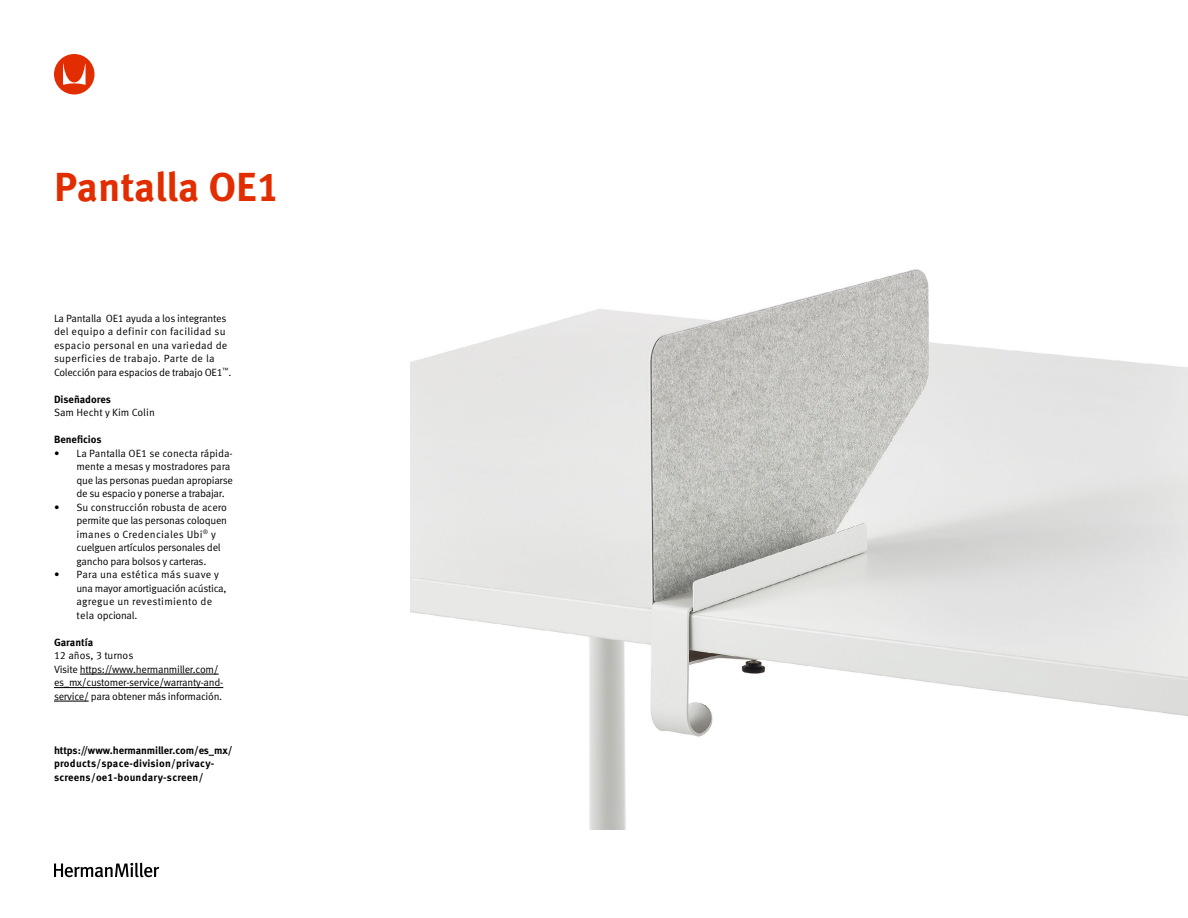
<style>
.page{position:relative;width:1188px;height:918px;background:#fff}
.page>*{position:absolute;margin:0;border:0;box-sizing:border-box;transform-origin:0 0}
.t1{font:700 40.5px "Meta OT";color:#e22d00}
.Body_Copy{font:10.5px/13.5px "Meta OT Norm";letter-spacing:-.025em;color:#000}
.Body_Copy-2{font:10.5px/13.5px "Meta OT Norm";letter-spacing:.015em;color:#000}
.Body_Copy-3{font:700 10.5px/13.5px "Meta OT";color:#000}
.Body_Copy-4{font:10.5px "Meta OT Norm";color:#000}
</style>
<div class="page">
<svg style="left:54px;top:54px;width:41px;height:40px"></svg>
<svg style="left:54px;top:863px;width:105px;height:14px"></svg>
<img style="left:410px;top:269px;width:778px;height:561px">
<hr style="left:80px;top:674px;width:139px;height:1px;background:#000">
<hr style="left:54px;top:687px;width:169px;height:1px;background:#000">
<hr style="left:54px;top:701px;width:35px;height:1px;background:#000">
<p class="t1" style="left:54px;top:162px;width:227px">Pantalla OE1</p>
<p class="Body_Copy-2" style="left:54px;top:312px;width:179px">La Pantalla OE1 ayuda a los integrantes del equipo a definir con facilidad su espacio personal en una variedad de superficies de trabajo. Parte de la Colección para espacios de trabajo OE1<sup>™</sup>.</p>
<p class="Body_Copy-3" style="left:54px;top:393px;width:58px">Diseñadores</p>
<p class="Body_Copy-4" style="left:54px;top:406px;width:102px">Sam Hecht y Kim Colin</p>
<p class="Body_Copy-3" style="left:54px;top:433px;width:49px">Beneficios</p>
<p class="Body_Copy" style="left:76px;top:447px;width:158px;text-indent:-22px">• La Pantalla OE1 se conecta rápida&shy;mente a mesas y mostradores para que las personas puedan apropiarse de su espacio y ponerse a trabajar.</p>
<p class="Body_Copy" style="left:76px;top:501px;width:152px;text-indent:-22px">• Su construcción robusta de acero permite que las personas coloquen imanes o Credenciales Ubi<sup>®</sup> y cuelguen artículos personales del gancho para bolsos y carteras.</p>
<p class="Body_Copy-2" style="left:76px;top:568px;width:152px;text-indent:-22px">• Para una estética más suave y una mayor amortiguación acústica, agregue un revestimiento de tela opcional.</p>
<p class="Body_Copy-3" style="left:54px;top:636px;width:41px">Garantía</p>
<p class="Body_Copy" style="left:54px;top:649px;width:171px">12 años, 3 turnos<br>Visite https://www.hermanmiller.com/ es_mx/customer-service/warranty-and&shy;service/ para obtener más información.</p>
<p class="Body_Copy-3" style="left:54px;top:744px;width:180px">https://www.hermanmiller.com/es_mx/ products/space-division/privacy&shy;screens/oe1-boundary-screen/</p>
</div>
